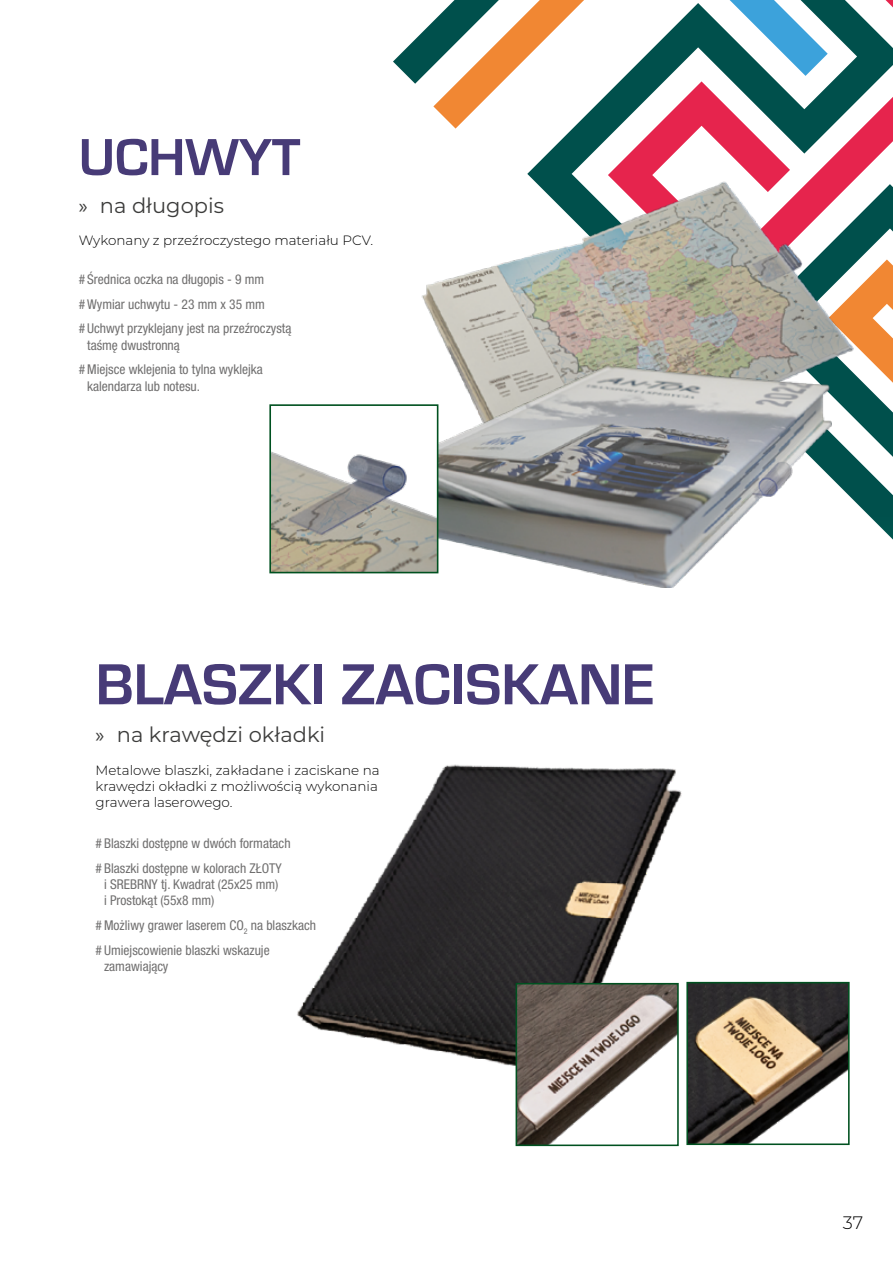
<style>
.page{position:relative;width:893px;height:1263px;background:#fff}
.page>*{position:absolute;margin:0;border:0;box-sizing:border-box;transform-origin:0 0}
.t1{font:700 60px "Eurostile";color:#473b77}
.t2{font:700 54px "Eurostile";color:#473b77}
.t3{font:21px "Montserrat";color:#3c3c3b}
.t4{font:300 18px "Montserrat";color:#000}
.t5{font:condensed 13.5px/24.8px "Helvetica Neue LT Pro";color:#706f6f}
.t6{font:300 13.5px/16.2px "Montserrat";color:#000}
.s1{font-family:"Myriad Pro"}
</style>
<div class="page">
<svg style="left:608px;top:0;width:285px;height:140px"></svg>
<svg style="left:716px;top:0;width:112px;height:76px"></svg>
<svg style="left:393px;top:0;width:242px;height:129px"></svg>
<img style="left:421px;top:140px;width:472px;height:395px">
<img style="left:437px;top:365px;width:395px;height:222px">
<img style="left:297px;top:764px;width:517px;height:383px">
<img style="left:519px;top:986px;width:157px;height:157px">
<div style="left:516px;top:983px;width:163px;height:163px;border:2px solid #005120"></div>
<img style="left:689px;top:985px;width:158px;height:157px">
<div style="left:686px;top:982px;width:164px;height:163px;border:2px solid #005120"></div>
<img style="left:272px;top:407px;width:163px;height:163px">
<div style="left:269px;top:404px;width:169px;height:169px;border:2px solid #005120"></div>
<h2 class="t2" style="left:79px;top:128px;width:223px">UCHWYT</h2>
<h3 class="t3" style="left:79px;top:191px;width:147px"><span class="s1">»</span> na długopis</h3>
<p class="t6" style="left:79px;top:232px;width:296px">Wykonany z przeźroczystego materiału PCV.</p>
<p class="t5" style="left:79px;top:267px;width:214px"># Średnica oczka na długopis - 9 mm<br># Wymiar uchwytu - 23 mm x 35 mm<br># Uchwyt przyklejany jest na przeźroczystą</p>
<p class="t5" style="left:79px;top:332px;width:186px;text-indent:9px">taśmę dwustronną<br># Miejsce wklejenia to tylna wyklejka</p>
<p class="t5" style="left:87px;top:373px;width:114px">kalendarza lub notesu.</p>
<h1 class="t1" style="left:96px;top:652px;width:561px">BLASZKI ZACISKANE</h1>
<h3 class="t3" style="left:96px;top:720px;width:231px"><span class="s1">»</span> na krawędzi okładki</h3>
<p class="t6" style="left:96px;top:761px;width:286px">Metalowe blaszki, zakładane i zaciskane na krawędzi okładki z możliwością wykonania grawera laserowego.</p>
<p class="t5" style="left:96px;top:831px;width:197px"># Blaszki dostępne w dwóch formatach # Blaszki dostępne w kolorach ZŁOTY</p>
<p class="t5" style="left:104px;top:876px;width:176px;line-height:16.2px">i SREBRNY tj. Kwadrat (25x25 mm) i Prostokąt (55x8 mm)</p>
<p class="t5" style="left:96px;top:913px;width:222px"># Możliwy grawer laserem CO<sub>2</sub> na blaszkach # Umiejscowienie blaszki wskazuje</p>
<p class="t5" style="left:104px;top:954px;width:66px">zamawiający</p>
<h3 class="t4" style="left:843px;top:1211px;width:22px">37</h3>
</div>
